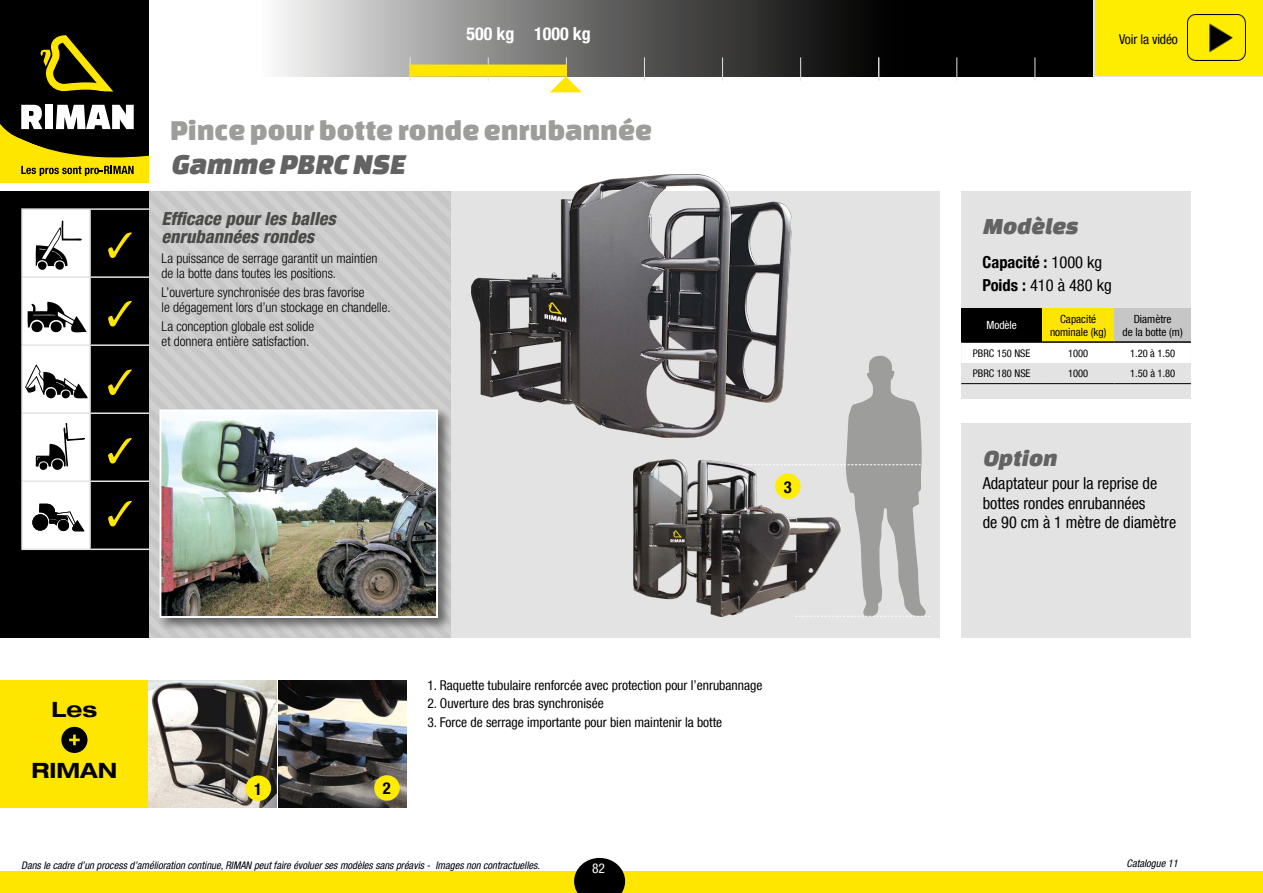
<style>
.page{position:relative;width:1263px;height:893px;background:#fff}
.page>*{position:absolute;margin:0;border:0;box-sizing:border-box;transform-origin:0 0}
.t1{font:30px "Changa One";color:#9d9d9c}
.t2{font:italic 30px "Changa One";color:#646363}
.t3{font:italic 24px "Changa One";color:#646363}
.t4{font:700 expanded 21px "Helvetica Neue LT Com";color:#000}
.t5{font:italic 800 condensed 18px/18px "Helvetica Neue LT Com";color:#4a4a49}
.t6{font:700 condensed 18px "Helvetica Neue LT Com";color:#fff}
.t7{font:condensed 16.5px/19.8px "Helvetica Neue LT Com";color:#000}
.t8{font:700 condensed 16.5px/23.2px "Helvetica Neue LT Com";color:#000}
.t9{font:300 condensed 13.5px/15px "Helvetica Neue LT Com";color:#000}
.t10{font:condensed 13.5px "Helvetica Neue LT Com";color:#000}
.t11{font:condensed 13.5px "Helvetica Neue LT Com";color:#fff}
.t12{font:condensed 11.25px/13.5px "Helvetica Neue LT Com";color:#000;text-align:center}
.t13{font:condensed 11.25px "Helvetica Neue LT Com";color:#fff}
.t14{font:italic condensed 10.5px "Helvetica Neue LT Com";color:#000}
.t15{font:condensed 10.5px "Helvetica Neue LT Com";color:#000}
.s1{font-weight:400}
</style>
<div class="page">
<div style="left:0;top:872px;width:1263px;height:21px;background:#ffe600"></div>
<svg style="left:574px;top:858px;width:51px;height:35px;background:#282721"></svg>
<div style="left:451px;top:191px;width:489px;height:447px;background:#e3e3e3"></div>
<div style="left:961px;top:191px;width:230px;height:207px;background:#e3e3e3"></div>
<div style="left:961px;top:423px;width:230px;height:215px;background:#e3e3e3"></div>
<svg style="left:278px;top:0;width:816px;height:77px;background:#525251"></svg>
<svg style="left:1094px;top:0;width:169px;height:77px"></svg>
<svg style="left:410px;top:57px;width:1px;height:24px"></svg>
<svg style="left:488px;top:57px;width:1px;height:24px"></svg>
<svg style="left:644px;top:57px;width:1px;height:24px"></svg>
<svg style="left:722px;top:57px;width:1px;height:24px"></svg>
<svg style="left:800px;top:57px;width:1px;height:24px"></svg>
<svg style="left:956px;top:57px;width:1px;height:24px"></svg>
<svg style="left:1034px;top:57px;width:1px;height:24px"></svg>
<svg style="left:878px;top:57px;width:1px;height:24px"></svg>
<svg style="left:0;top:191px;width:451px;height:447px;background:#90908f"></svg>
<div style="left:0;top:680px;width:149px;height:128px;background:#ffe600"></div>
<img style="left:149px;top:680px;width:127px;height:128px">
<img style="left:279px;top:680px;width:127px;height:128px">
<svg style="left:61px;top:727px;width:26px;height:26px"></svg>
<div style="left:246px;top:775px;width:25px;height:26px;background:#ffed00;border-radius:50%"></div>
<div style="left:374px;top:775px;width:26px;height:26px;background:#ffed00;border-radius:50%"></div>
<div style="left:961px;top:308px;width:81px;height:34px;background:#000"></div>
<div style="left:1042px;top:308px;width:72px;height:34px;background:#ffe600"></div>
<div style="left:1114px;top:308px;width:77px;height:34px;background:#c6c6c6"></div>
<div style="left:961px;top:343px;width:230px;height:20px;background:#fff"></div>
<hr style="left:961px;top:341px;width:81px;height:2px;background:#000">
<hr style="left:1042px;top:341px;width:72px;height:2px;background:#000">
<hr style="left:1114px;top:341px;width:77px;height:2px;background:#000">
<hr style="left:961px;top:383px;width:81px;height:1px;background:#000">
<hr style="left:1042px;top:383px;width:72px;height:1px;background:#000">
<hr style="left:1114px;top:383px;width:77px;height:1px;background:#000">
<img style="left:471px;top:174px;width:320px;height:264px">
<div style="left:409px;top:65px;width:158px;height:12px;background:#ffe600"></div>
<svg style="left:550px;top:57px;width:32px;height:35px"></svg>
<svg style="left:743px;top:356px;width:187px;height:261px"></svg>
<img style="left:634px;top:460px;width:206px;height:156px">
<div style="left:775px;top:473px;width:25px;height:26px;background:#ffed00;border-radius:50%"></div>
<div style="left:157px;top:407px;width:295px;height:225px;background:#000;opacity:.5"></div>
<img style="left:162px;top:412px;width:273px;height:203px">
<div style="left:159px;top:409px;width:279px;height:209px;border:2px solid #fff"></div>
<svg style="left:0;top:0;width:149px;height:183px;background:#494413"></svg>
<div style="left:1095px;top:1px;width:167px;height:75px;background:#ffed00"></div>
<img style="left:1187px;top:15px;width:59px;height:46px">
<h3 class="t6" style="left:466px;top:23px;width:126px">500 kg 1000 kg</h3>
<h1 class="t1" style="left:170px;top:114px;width:483px">Pince pour botte ronde enrubannée</h1>
<h1 class="t2" style="left:171px;top:148px;width:241px">Gamme PBRC NSE</h1>
<h3 class="t5" style="left:162px;top:210px;width:176px">Efficace pour les balles enrubannées rondes</h3>
<p class="t9" style="left:162px;top:250px;width:217px">La puissance de serrage garantit un maintien de la botte dans toutes les positions.</p>
<p class="t9" style="left:162px;top:285px;width:231px">L’ouverture synchronisée des bras favorise<br>le dégagement lors d’un stockage en chandelle.</p>
<p class="t9" style="left:162px;top:319px;width:154px">La conception globale est solide et donnera entière satisfaction.</p>
<p class="t8" style="left:784px;top:475px;width:9px">3</p>
<h3 class="t4" style="left:51px;top:695px;width:47px">Les</h3>
<h3 class="t4" style="left:32px;top:757px;width:87px">RIMAN</h3>
<p class="t8" style="left:254px;top:777px;width:9px">1</p>
<p class="t8" style="left:383px;top:777px;width:9px">2</p>
<p class="t10" style="left:427px;top:677px;width:337px">1. Raquette tubulaire renforcée avec protection pour l’enrubannage</p>
<p class="t10" style="left:427px;top:696px;width:178px">2. Ouverture des bras synchronisée</p>
<p class="t10" style="left:427px;top:714px;width:296px">3. Force de serrage importante pour bien maintenir la botte</p>
<p class="t10" style="left:1119px;top:32px;width:60px">Voir la vidéo</p>
<h2 class="t3" style="left:982px;top:213px;width:101px">Modèles</h2>
<p class="t8" style="left:982px;top:250px;width:131px">Capacité : <span class="s1">1000 kg<br></span>Poids : <span class="s1">410 à 480 kg</span></p>
<p class="t13" style="left:986px;top:319px;width:32px">Modèle</p>
<p class="t12" style="left:1050px;top:312px;width:58px">Capacité nominale (kg)</p>
<p class="t12" style="left:1122px;top:312px;width:62px">Diamètre<br>de la botte (m)</p>
<p class="t15" style="left:973px;top:347px;width:59px">PBRC 150 NSE</p>
<p class="t15" style="left:1068px;top:347px;width:22px">1000</p>
<p class="t15" style="left:1130px;top:347px;width:46px">1.20 à 1.50</p>
<p class="t15" style="left:973px;top:367px;width:59px">PBRC 180 NSE</p>
<p class="t15" style="left:1068px;top:367px;width:22px">1000</p>
<p class="t15" style="left:1130px;top:367px;width:46px">1.50 à 1.80</p>
<h2 class="t3" style="left:983px;top:444px;width:80px">Option</h2>
<p class="t7" style="left:983px;top:473px;width:195px">Adaptateur pour la reprise de bottes rondes enrubannées<br>de 90 cm à 1 mètre de diamètre</p>
<p class="t14" style="left:21px;top:859px;width:520px">Dans le cadre d’un process d’amélioration continue, RIMAN peut faire évoluer ses modèles sans préavis - Images non contractuelles.</p>
<p class="t11" style="left:592px;top:860px;width:14px">82</p>
<p class="t14" style="left:1126px;top:857px;width:53px">Catalogue 11</p>
</div>
